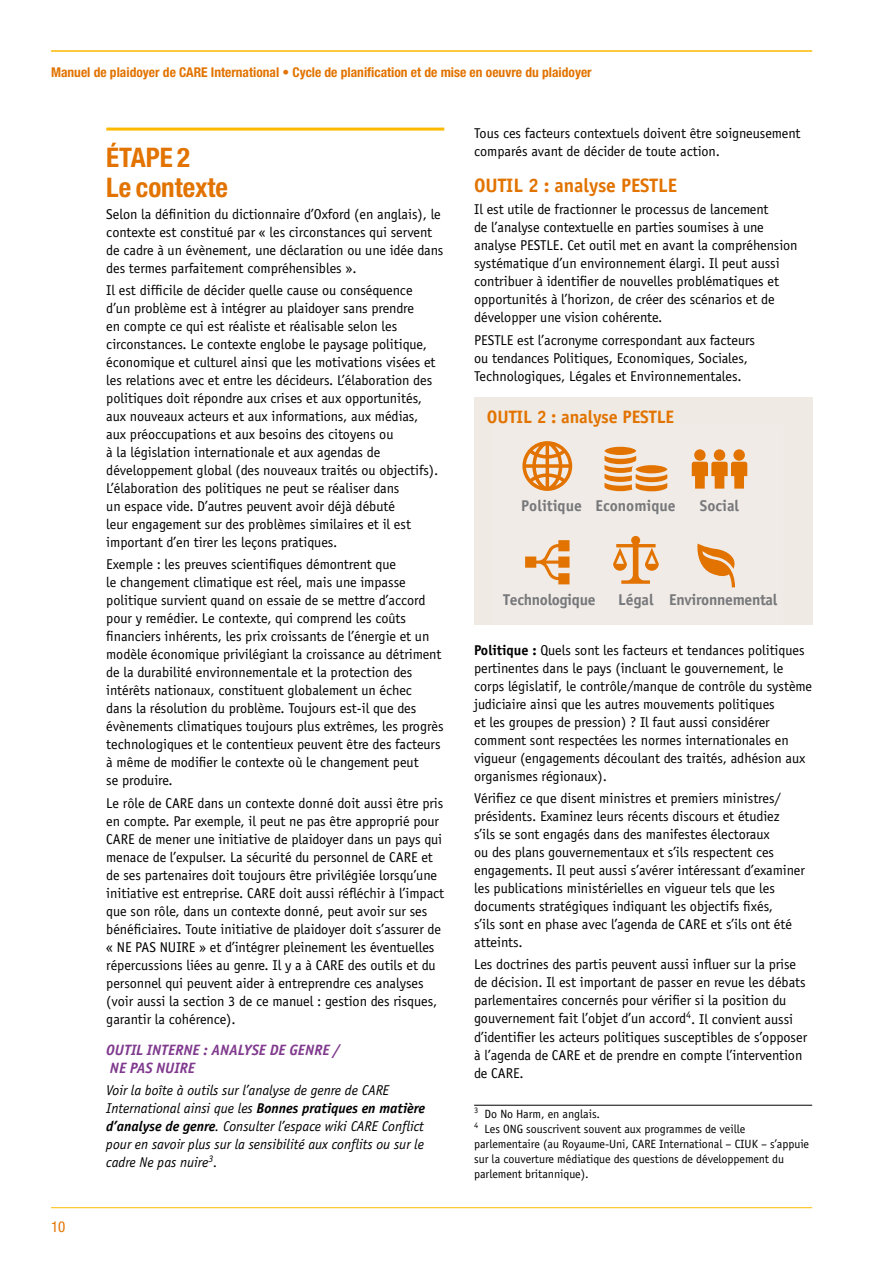
<style>
.page{position:relative;width:893px;height:1263px;background:#fff}
.page>*{position:absolute;margin:0;border:0;box-sizing:border-box;transform-origin:0 0}
.t1{font:700 condensed 27px/30px "Helvetica Neue";color:#e27300}
.t2{font:700 19.5px "Officina Sans";letter-spacing:-.005em;color:#e27300}
.t3{font:700 18px "Officina Sans";letter-spacing:-.005em;color:#e27300}
.t4{font:700 15.6px "Officina Sans";letter-spacing:-.01em;color:#77787b}
.t5{font:italic 700 15px/18px "Officina Sans";color:#803a8e}
.t6{font:condensed 15px "Helvetica Neue";color:#e27300}
.t7{font:14.25px/18px "Officina Sans";letter-spacing:-.005em;color:#000}
.t8{font:italic 14.25px/18px "Officina Sans";letter-spacing:-.005em;color:#000}
.t9{font:700 condensed 13.5px "Helvetica Neue";color:#e27300}
.t10{font:12px/15px "Officina Sans";letter-spacing:-.005em;color:#000}
.s1{font-weight:700}
</style>
<div class="page">
<hr style="left:51px;top:1207px;width:761px;height:1px;background:#fbba00">
<hr style="left:51px;top:50px;width:761px;height:2px;background:#fbba00">
<div style="left:474px;top:397px;width:338px;height:227px;background:#efeae4"></div>
<svg style="left:697px;top:543px;width:38px;height:44px"></svg>
<svg style="left:613px;top:536px;width:46px;height:48px"></svg>
<svg style="left:522px;top:441px;width:50px;height:50px"></svg>
<svg style="left:692px;top:449px;width:55px;height:40px"></svg>
<svg style="left:604px;top:447px;width:63px;height:44px"></svg>
<svg style="left:525px;top:540px;width:44px;height:44px"></svg>
<hr style="left:106px;top:128px;width:338px;height:3px;background:#fbba00">
<hr style="left:474px;top:1105px;width:338px;height:1px;background:#000">
<p class="t9" style="left:51px;top:64px;width:542px">Manuel de plaidoyer de CARE International • Cycle de planification et de mise en oeuvre du plaidoyer</p>
<p class="t6" style="left:51px;top:1218px;width:16px">10</p>
<h1 class="t1" style="left:106px;top:142px;width:123px">ÉTAPE 2<br>Le contexte</h1>
<p class="t7" style="left:106px;top:205px;width:339px">Selon la définition du dictionnaire d’Oxford (en anglais), le contexte est constitué par « les circonstances qui servent de cadre à un évènement, une déclaration ou une idée dans des termes parfaitement compréhensibles ».</p>
<p class="t7" style="left:106px;top:281px;width:334px">Il est difficile de décider quelle cause ou conséquence d’un problème est à intégrer au plaidoyer sans prendre<br>en compte ce qui est réaliste et réalisable selon les circonstances. Le contexte englobe le paysage politique, économique et culturel ainsi que les motivations visées et les relations avec et entre les décideurs. L’élaboration des politiques doit répondre aux crises et aux opportunités, aux nouveaux acteurs et aux informations, aux médias, aux préoccupations et aux besoins des citoyens ou<br>à la législation internationale et aux agendas de développement global (des nouveaux traités ou objectifs).<br>L’élaboration des politiques ne peut se réaliser dans<br>un espace vide. D’autres peuvent avoir déjà débuté<br>leur engagement sur des problèmes similaires et il est important d’en tirer les leçons pratiques.</p>
<p class="t7" style="left:106px;top:555px;width:339px">Exemple : les preuves scientifiques démontrent que<br>le changement climatique est réel, mais une impasse politique survient quand on essaie de se mettre d’accord pour y remédier. Le contexte, qui comprend les coûts financiers inhérents, les prix croissants de l’énergie et un modèle économique privilégiant la croissance au détriment de la durabilité environnementale et la protection des intérêts nationaux, constituent globalement un échec<br>dans la résolution du problème. Toujours est-il que des évènements climatiques toujours plus extrêmes, les progrès technologiques et le contentieux peuvent être des facteurs à même de modifier le contexte où le changement peut<br>se produire.</p>
<p class="t7" style="left:106px;top:794px;width:339px">Le rôle de CARE dans un contexte donné doit aussi être pris en compte. Par exemple, il peut ne pas être approprié pour CARE de mener une initiative de plaidoyer dans un pays qui menace de l’expulser. La sécurité du personnel de CARE et de ses partenaires doit toujours être privilégiée lorsqu’une initiative est entreprise. CARE doit aussi réfléchir à l’impact que son rôle, dans un contexte donné, peut avoir sur ses bénéficiaires. Toute initiative de plaidoyer doit s’assurer de « NE PAS NUIRE » et d’intégrer pleinement les éventuelles répercussions liées au genre. Il y a à CARE des outils et du personnel qui peuvent aider à entreprendre ces analyses (voir aussi la section 3 de ce manuel : gestion des risques, garantir la cohérence).</p>
<p class="t5" style="left:106px;top:1041px;width:236px">OUTIL INTERNE : ANALYSE DE GENRE /<br>NE PAS NUIRE</p>
<p class="t8" style="left:106px;top:1082px;width:320px">Voir la boîte à outils sur l’analyse de genre de CARE International ainsi que les <span class="s1">Bonnes pratiques en matière d’analyse de genre</span>. Consulter l’espace wiki CARE Conflict pour en savoir plus sur la sensibilité aux conflits ou sur le cadre Ne pas nuire<sup>3</sup>.</p>
<p class="t7" style="left:474px;top:124px;width:328px">Tous ces facteurs contextuels doivent être soigneusement comparés avant de décider de toute action.</p>
<h2 class="t2" style="left:474px;top:173px;width:204px">OUTIL 2 : analyse PESTLE</h2>
<p class="t7" style="left:474px;top:201px;width:325px">Il est utile de fractionner le processus de lancement<br>de l’analyse contextuelle en parties soumises à une analyse PESTLE. Cet outil met en avant la compréhension systématique d’un environnement élargi. Il peut aussi contribuer à identifier de nouvelles problématiques et opportunités à l’horizon, de créer des scénarios et de développer une vision cohérente.</p>
<p class="t7" style="left:474px;top:331px;width:282px">PESTLE est l’acronyme correspondant aux facteurs ou tendances Politiques, Economiques, Sociales,<br>Technologiques, Légales et Environnementales.</p>
<p class="t3" style="left:487px;top:406px;width:189px">OUTIL 2 : analyse PESTLE</p>
<p class="t4" style="left:521px;top:496px;width:156px">Politique Economique</p>
<p class="t4" style="left:700px;top:496px;width:41px">Social</p>
<p class="t4" style="left:503px;top:590px;width:94px">Technologique</p>
<p class="t4" style="left:618px;top:590px;width:161px">Légal Environnemental</p>
<p class="t7" style="left:474px;top:641px;width:340px"><span class="s1">Politique :</span> Quels sont les facteurs et tendances politiques pertinentes dans le pays (incluant le gouvernement, le corps législatif, le contrôle/manque de contrôle du système judiciaire ainsi que les autres mouvements politiques<br>et les groupes de pression) ? Il faut aussi considérer comment sont respectées les normes internationales en vigueur (engagements découlant des traités, adhésion aux organismes régionaux).</p>
<p class="t7" style="left:474px;top:789px;width:332px">Vérifiez ce que disent ministres et premiers ministres/ présidents. Examinez leurs récents discours et étudiez<br>s’ils se sont engagés dans des manifestes électoraux<br>ou des plans gouvernementaux et s’ils respectent ces engagements. Il peut aussi s’avérer intéressant d’examiner les publications ministérielles en vigueur tels que les documents stratégiques indiquant les objectifs fixés,<br>s’ils sont en phase avec l’agenda de CARE et s’ils ont été atteints.</p>
<p class="t7" style="left:474px;top:956px;width:335px">Les doctrines des partis peuvent aussi influer sur la prise de décision. Il est important de passer en revue les débats parlementaires concernés pour vérifier si la position du gouvernement fait l’objet d’un accord<sup>4</sup>. Il convient aussi d’identifier les acteurs politiques susceptibles de s’opposer à l’agenda de CARE et de prendre en compte l’intervention de CARE.</p>
<p class="t10" style="left:474px;top:1107px;width:336px"><sup>3</sup> Do No Harm, en anglais.<br><sup>4</sup> Les ONG souscrivent souvent aux programmes de veille parlementaire (au Royaume-Uni, CARE International – CIUK – s’appuie sur la couverture médiatique des questions de développement du parlement britannique).</p>
</div>
